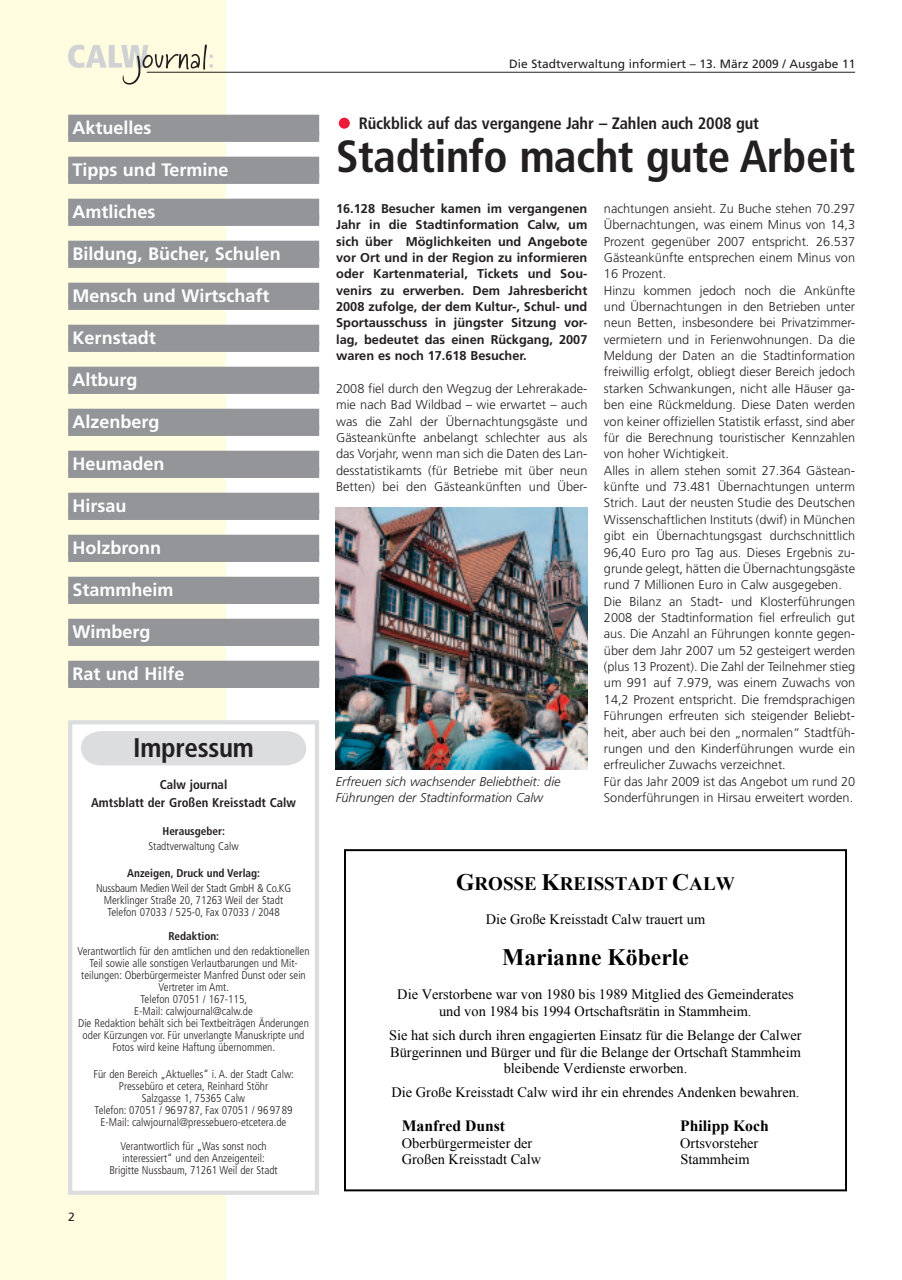
<style>
.page{position:relative;width:902px;height:1280px;background:#fff}
.page>*{position:absolute;margin:0;border:0;box-sizing:border-box;transform-origin:0 0}
.t1{font:700 condensed 45px "Frutiger";letter-spacing:-.01em;color:#231f20}
.t2{font:700 condensed 27px "Frutiger";letter-spacing:-.01em;color:#231f20}
.t3{font:700 23.55px "Times New Roman";color:#000}
.t4{font:700 19.05px "Times New Roman";color:#000}
.t5{font:700 18px "Frutiger";color:#fff}
.t6{font:700 condensed 16.5px "Frutiger";letter-spacing:-.01em;color:#231f20}
.t7{font:700 15.75px "Times New Roman";color:#000}
.t8{font:14.4px/16.5px "Times New Roman";color:#000;text-align:center}
.t9{font:300 12.75px/16.4px "Frutiger";color:#231f20;text-align:justify}
.t10{font:700 12.75px/16.4px "Frutiger";color:#231f20;text-align:justify}
.t11{font:italic 300 12.75px/16.4px "Frutiger";color:#231f20}
.t12{font:700 condensed 12.75px/18px "Frutiger";color:#231f20;text-align:center}
.t13{font:12px "Frutiger";color:#231f20}
.t14{font:300 condensed 11.25px/12px "Frutiger";color:#231f20;text-align:center}
.t15{font:700 condensed 11.25px "Frutiger";color:#231f20}
.s1{font-size:23.55px}
</style>
<div class="page">
<div style="left:0;top:0;width:225px;height:1279px;background:#fffce0"></div>
<svg style="left:68px;top:44px;width:145px;height:41px"></svg>
<hr style="left:147px;top:72px;width:708px;height:1px;background:#231f20">
<div style="left:68px;top:720px;width:251px;height:475px;background:#fff;border:4px solid #dcdddf"></div>
<div style="left:81px;top:731px;width:225px;height:34px;background:#dcdddf"></div>
<div style="left:68px;top:115px;width:251px;height:21px;background:#939598"></div>
<div style="left:68px;top:131px;width:251px;height:11px;background:#939598"></div>
<div style="left:68px;top:157px;width:251px;height:21px;background:#939598"></div>
<div style="left:68px;top:173px;width:251px;height:11px;background:#939598"></div>
<div style="left:68px;top:199px;width:251px;height:21px;background:#939598"></div>
<div style="left:68px;top:215px;width:251px;height:11px;background:#939598"></div>
<div style="left:68px;top:241px;width:251px;height:21px;background:#939598"></div>
<div style="left:68px;top:257px;width:251px;height:11px;background:#939598"></div>
<div style="left:68px;top:283px;width:251px;height:21px;background:#939598"></div>
<div style="left:68px;top:299px;width:251px;height:11px;background:#939598"></div>
<div style="left:68px;top:325px;width:251px;height:21px;background:#939598"></div>
<div style="left:68px;top:341px;width:251px;height:11px;background:#939598"></div>
<div style="left:68px;top:367px;width:251px;height:21px;background:#939598"></div>
<div style="left:68px;top:383px;width:251px;height:11px;background:#939598"></div>
<div style="left:68px;top:409px;width:251px;height:21px;background:#939598"></div>
<div style="left:68px;top:425px;width:251px;height:11px;background:#939598"></div>
<div style="left:68px;top:451px;width:251px;height:21px;background:#939598"></div>
<div style="left:68px;top:467px;width:251px;height:11px;background:#939598"></div>
<div style="left:68px;top:493px;width:251px;height:21px;background:#939598"></div>
<div style="left:68px;top:509px;width:251px;height:11px;background:#939598"></div>
<div style="left:68px;top:535px;width:251px;height:21px;background:#939598"></div>
<div style="left:68px;top:551px;width:251px;height:11px;background:#939598"></div>
<div style="left:68px;top:577px;width:251px;height:21px;background:#939598"></div>
<div style="left:68px;top:593px;width:251px;height:11px;background:#939598"></div>
<div style="left:68px;top:619px;width:251px;height:21px;background:#939598"></div>
<div style="left:68px;top:635px;width:251px;height:11px;background:#939598"></div>
<div style="left:68px;top:661px;width:251px;height:21px;background:#939598"></div>
<div style="left:68px;top:677px;width:251px;height:11px;background:#939598"></div>
<div style="left:344px;top:849px;width:503px;height:342px;border:2px solid #000"></div>
<div style="left:339px;top:118px;width:11px;height:11px;background:#ed1a3a;border-radius:50%"></div>
<img style="left:336px;top:507px;width:251px;height:262px">
<h3 class="t5" style="left:72px;top:121px;width:81px">Aktuelles</h3>
<h3 class="t5" style="left:72px;top:163px;width:158px">Tipps und Termine</h3>
<h3 class="t5" style="left:72px;top:205px;width:85px">Amtliches</h3>
<h3 class="t5" style="left:72px;top:247px;width:210px">Bildung, Bücher, Schulen</h3>
<h3 class="t5" style="left:72px;top:289px;width:199px">Mensch und Wirtschaft</h3>
<h3 class="t5" style="left:72px;top:331px;width:85px">Kernstadt</h3>
<h3 class="t5" style="left:72px;top:373px;width:67px">Altburg</h3>
<h3 class="t5" style="left:72px;top:415px;width:89px">Alzenberg</h3>
<h3 class="t5" style="left:72px;top:457px;width:94px">Heumaden</h3>
<h3 class="t5" style="left:72px;top:499px;width:56px">Hirsau</h3>
<h3 class="t5" style="left:72px;top:541px;width:90px">Holzbronn</h3>
<h3 class="t5" style="left:72px;top:583px;width:103px">Stammheim</h3>
<h3 class="t5" style="left:72px;top:625px;width:80px">Wimberg</h3>
<h3 class="t5" style="left:72px;top:667px;width:114px">Rat und Hilfe</h3>
<h2 class="t2" style="left:133px;top:736px;width:122px">Impressum</h2>
<p class="t12" style="left:91px;top:776px;width:206px">Calw journal<br>Amtsblatt der Großen Kreisstadt Calw</p>
<p class="t15" style="left:162px;top:827px;width:64px">Herausgeber:</p>
<p class="t14" style="left:148px;top:841px;width:92px">Stadtverwaltung Calw</p>
<p class="t15" style="left:127px;top:869px;width:134px">Anzeigen, Druck und Verlag:</p>
<p class="t14" style="left:96px;top:883px;width:196px">Nussbaum Medien Weil der Stadt GmbH &amp; Co.KG<br>Merklinger Straße 20, 71263 Weil der Stadt<br>Telefon 07033 / 525-0, Fax 07033 / 2048</p>
<p class="t15" style="left:168px;top:932px;width:52px">Redaktion:</p>
<p class="t14" style="left:77px;top:946px;width:233px">Verantwortlich für den amtlichen und den redaktionellen Teil sowie alle sonstigen Verlautbarungen und Mit&shy;teilungen: Oberbürgermeister Manfred Dunst oder sein Vertreter im Amt.<br>Telefon 07051 / 167-115,<br>E-Mail: calwjournal@calw.de<br>Die Redaktion behält sich bei Textbeiträgen Änderungen oder Kürzungen vor. Für unverlangte Manuskripte und Fotos wird keine Haftung übernommen.</p>
<p class="t14" style="left:93px;top:1069px;width:202px">Für den Bereich „Aktuelles“ i. A. der Stadt Calw:<br>Pressebüro et cetera, Reinhard Stöhr<br>Salzgasse 1, 75365 Calw<br>Telefon: 07051 / 96 97 87, Fax 07051 / 96 97 89<br>E-Mail: calwjournal@pressebuero-etcetera.de</p>
<p class="t14" style="left:109px;top:1141px;width:170px">Verantwortlich für „Was sonst noch interessiert“ und den Anzeigenteil:<br>Brigitte Nussbaum, 71261 Weil der Stadt</p>
<p class="t13" style="left:68px;top:1212px;width:8px">2</p>
<p class="t13" style="left:509px;top:59px;width:348px">Die Stadtverwaltung informiert – 13. März 2009 / Ausgabe 11</p>
<p class="t6" style="left:359px;top:116px;width:402px">Rückblick auf das vergangene Jahr – Zahlen auch 2008 gut</p>
<h1 class="t1" style="left:336px;top:138px;width:520px">Stadtinfo macht gute Arbeit</h1>
<p class="t10" style="left:336px;top:201px;width:253px">16.128 Besucher kamen im vergangenen Jahr in die Stadtinformation Calw, um sich über Möglichkeiten und Angebote vor Ort und in der Region zu informieren oder Kartenmaterial, Tickets und Sou&shy;venirs zu erwerben. Dem Jahresbericht 2008 zufolge, der dem Kultur-, Schul- und Sportausschuss in jüngster Sitzung vor&shy;lag, bedeutet das einen Rückgang, 2007 waren es noch 17.618 Besucher.</p>
<p class="t9" style="left:336px;top:381px;width:253px">2008 fiel durch den Wegzug der Lehrerakade&shy;mie nach Bad Wildbad – wie erwartet – auch was die Zahl der Übernachtungsgäste und Gästeankünfte anbelangt schlechter aus als das Vorjahr, wenn man sich die Daten des Lan&shy;desstatistikamts (für Betriebe mit über neun Betten) bei den Gästeankünften und Über-</p>
<p class="t9" style="left:604px;top:201px;width:253px;text-align:left">nachtungen ansieht. Zu Buche stehen 70.297<br>Übernachtungen, was einem Minus von 14,3<br>Prozent gegenüber 2007 entspricht. 26.537<br>Gästeankünfte entsprechen einem Minus von 16 Prozent.<br>Hinzu kommen jedoch noch die Ankünfte und Übernachtungen in den Betrieben unter neun Betten, insbesondere bei Privatzimmer&shy;vermietern und in Ferienwohnungen. Da die Meldung der Daten an die Stadtinformation freiwillig erfolgt, obliegt dieser Bereich jedoch starken Schwankungen, nicht alle Häuser ga&shy;ben eine Rückmeldung. Diese Daten werden von keiner offiziellen Statistik erfasst, sind aber für die Berechnung touristischer Kennzahlen von hoher Wichtigkeit.<br>Alles in allem stehen somit 27.364 Gästean&shy;künfte und 73.481 Übernachtungen unterm Strich. Laut der neusten Studie des Deutschen Wissenschaftlichen Instituts (dwif) in München gibt ein Übernachtungsgast durchschnittlich 96,40 Euro pro Tag aus. Dieses Ergebnis zu&shy;grunde gelegt, hätten die Übernachtungsgäste rund 7 Millionen Euro in Calw ausgegeben.<br>Die Bilanz an Stadt- und Klosterführungen 2008 der Stadtinformation fiel erfreulich gut aus. Die Anzahl an Führungen konnte gegen&shy;über dem Jahr 2007 um 52 gesteigert werden (plus 13 Prozent). Die Zahl der Teilnehmer stieg um 991 auf 7.979, was einem Zuwachs von 14,2 Prozent entspricht. Die fremdsprachigen Führungen erfreuten sich steigender Beliebt&shy;heit, aber auch bei den „normalen“ Stadtfüh&shy;rungen und den Kinderführungen wurde ein erfreulicher Zuwachs verzeichnet.<br>Für das Jahr 2009 ist das Angebot um rund 20<br>Sonderführungen in Hirsau erweitert worden.</p>
<p class="t11" style="left:336px;top:774px;width:226px">Erfreuen sich wachsender Beliebtheit: die<br>Führungen der Stadtinformation Calw</p>
<h3 class="t4" style="left:456px;top:873px;width:280px"><span class="s1">G</span>ROSSE <span class="s1">K</span>REISSTADT <span class="s1">C</span>ALW</h3>
<p class="t8" style="left:485px;top:911px;width:221px">Die Große Kreisstadt Calw trauert um</p>
<h3 class="t3" style="left:502px;top:944px;width:188px">Marianne Köberle</h3>
<p class="t8" style="left:397px;top:986px;width:398px">Die Verstorbene war von 1980 bis 1989 Mitglied des Gemeinderates und von 1984 bis 1994 Ortschaftsrätin in Stammheim.</p>
<p class="t8" style="left:389px;top:1027px;width:414px">Sie hat sich durch ihren engagierten Einsatz für die Belange der Calwer<br>Bürgerinnen und Bürger und für die Belange der Ortschaft Stammheim bleibende Verdienste erworben.</p>
<p class="t8" style="left:391px;top:1084px;width:409px">Die Große Kreisstadt Calw wird ihr ein ehrendes Andenken bewahren.</p>
<p class="t7" style="left:402px;top:1117px;width:105px">Manfred Dunst</p>
<p class="t7" style="left:680px;top:1117px;width:90px">Philipp Koch</p>
<p class="t8" style="left:402px;top:1135px;width:132px">Oberbürgermeister der</p>
<p class="t8" style="left:680px;top:1135px;width:80px">Ortsvorsteher</p>
<p class="t8" style="left:402px;top:1151px;width:141px">Großen Kreisstadt Calw</p>
<p class="t8" style="left:680px;top:1151px;width:71px">Stammheim</p>
</div>
